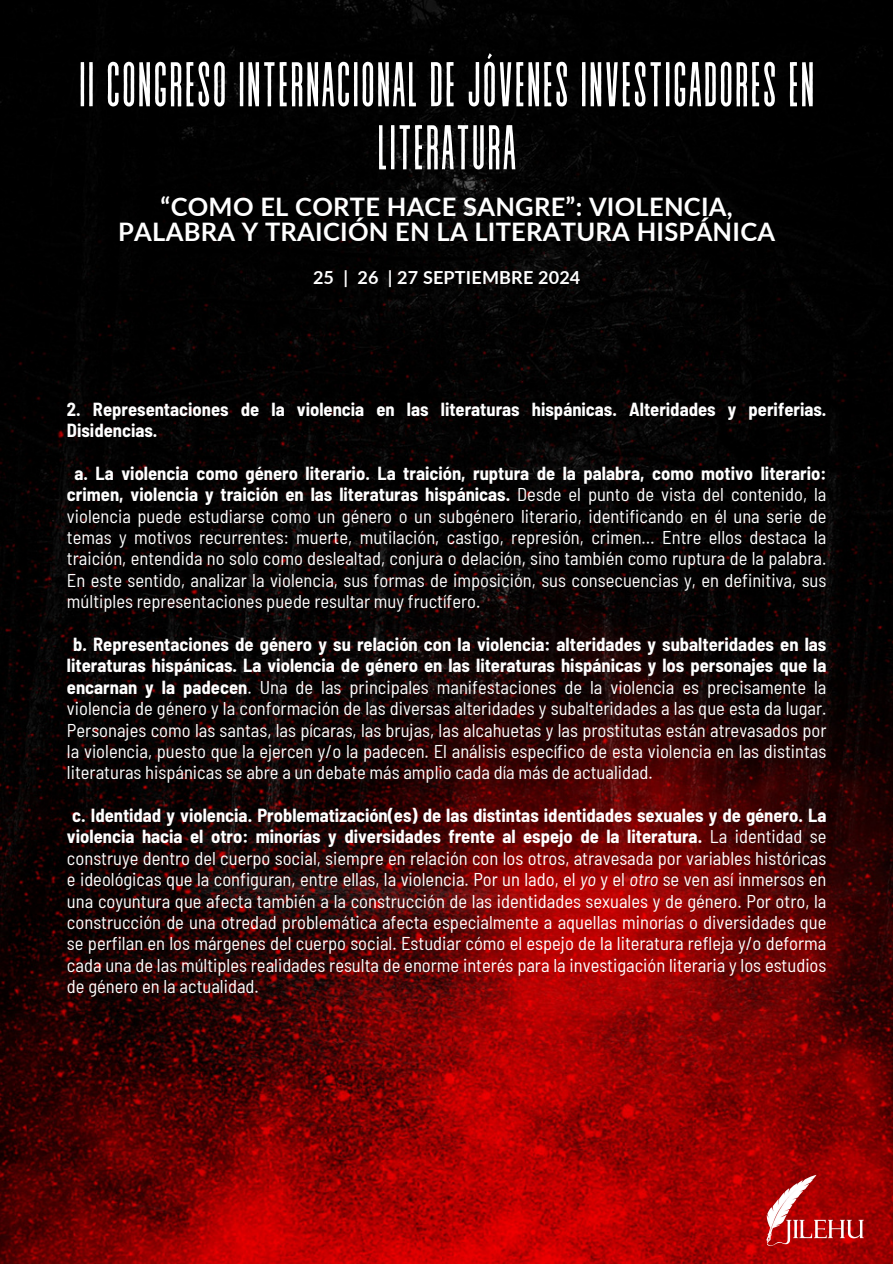
<style>
.page{position:relative;width:893px;height:1264px;background:#fff}
.page>*{position:absolute;margin:0;border:0;box-sizing:border-box;transform-origin:0 0}
.t1{font:63px/63px "Revive 80 Tall";letter-spacing:.01em;color:#fff;text-align:center}
.t2{font:700 25.5px/24.8px "Lato";letter-spacing:.01em;color:#fff;text-align:center}
.t3{font:semi-condensed 18.45px/21.3px "Barlow";color:#fff;text-align:justify}
.t4{font:700 semi-condensed 18.45px/21.3px "Barlow";color:#fff}
.t5{font:700 18px "Lato";letter-spacing:.01em;color:#fff}
.s1{font-weight:400}
.s2{font-weight:700}
.s3{font-style:italic}
</style>
<div class="page">
<img style="left:0;top:0;width:892px;height:1263px">
<img style="left:752px;top:1147px;width:116px;height:116px">
<h1 class="t1" style="left:78px;top:58px;width:738px">II CONGRESO INTERNACIONAL DE JÓVENES INVESTIGADORES EN<br>LITERATURA</h1>
<h2 class="t2" style="left:118px;top:194px;width:658px">“COMO EL CORTE HACE SANGRE”: VIOLENCIA,<br>PALABRA Y TRAICIÓN EN LA LITERATURA HISPÁNICA</h2>
<h3 class="t5" style="left:313px;top:266px;width:269px">25 | 26 | 27 SEPTIEMBRE 2024</h3>
<h4 class="t4" style="left:67px;top:398px;width:760px">2. Representaciones de la violencia en las literaturas hispánicas. Alteridades y periferias.<br>Disidencias.</h4>
<p class="t4" style="left:67px;top:462px;width:760px;text-align:center">a. La violencia como género literario. La traición, ruptura de la palabra, como motivo literario: crimen, violencia y traición en las literaturas hispánicas. <span class="s1">Desde el punto de vista del contenido, la</span></p>
<p class="t3" style="left:67px;top:504px;width:761px">violencia puede estudiarse como un género o un subgénero literario, identificando en él una serie de temas y motivos recurrentes: muerte, mutilación, castigo, represión, crimen… Entre ellos destaca la traición, entendida no solo como deslealtad, conjura o delación, sino también como ruptura de la palabra.<br>En este sentido, analizar la violencia, sus formas de imposición, sus consecuencias y, en definitiva, sus múltiples representaciones puede resultar muy fructífero.</p>
<p class="t3" style="left:67px;top:633px;width:761px;text-indent:6px"><span class="s2">b. Representaciones de género y su relación con la violencia: alteridades y subalteridades en las literaturas hispánicas. La violencia de género en las literaturas hispánicas y los personajes que la encarnan y la padecen</span>. Una de las principales manifestaciones de la violencia es precisamente la violencia de género y la conformación de las diversas alteridades y subalteridades a las que esta da lugar.<br>Personajes como las santas, las pícaras, las brujas, las alcahuetas y las prostitutas están atrevasados por la violencia, puesto que la ejercen y/o la padecen. El análisis específico de esta violencia en las distintas literaturas hispánicas se abre a un debate más amplio cada día más de actualidad.</p>
<p class="t3" style="left:67px;top:804px;width:761px"><span class="s2">c. Identidad y violencia. Problematización(es) de las distintas identidades sexuales y de género. La violencia hacia el otro: minorías y diversidades frente al espejo de la literatura.</span> La identidad se construye dentro del cuerpo social, siempre en relación con los otros, atravesada por variables históricas e ideológicas que la configuran, entre ellas, la violencia. Por un lado, el <span class="s3">yo</span> y el <span class="s3">otro</span> se ven así inmersos en una coyuntura que afecta también a la construcción de las identidades sexuales y de género. Por otro, la construcción de una otredad problemática afecta especialmente a aquellas minorías o diversidades que se perfilan en los márgenes del cuerpo social. Estudiar cómo el espejo de la literatura refleja y/o deforma cada una de las múltiples realidades resulta de enorme interés para la investigación literaria y los estudios de género en la actualidad.</p>
</div>
